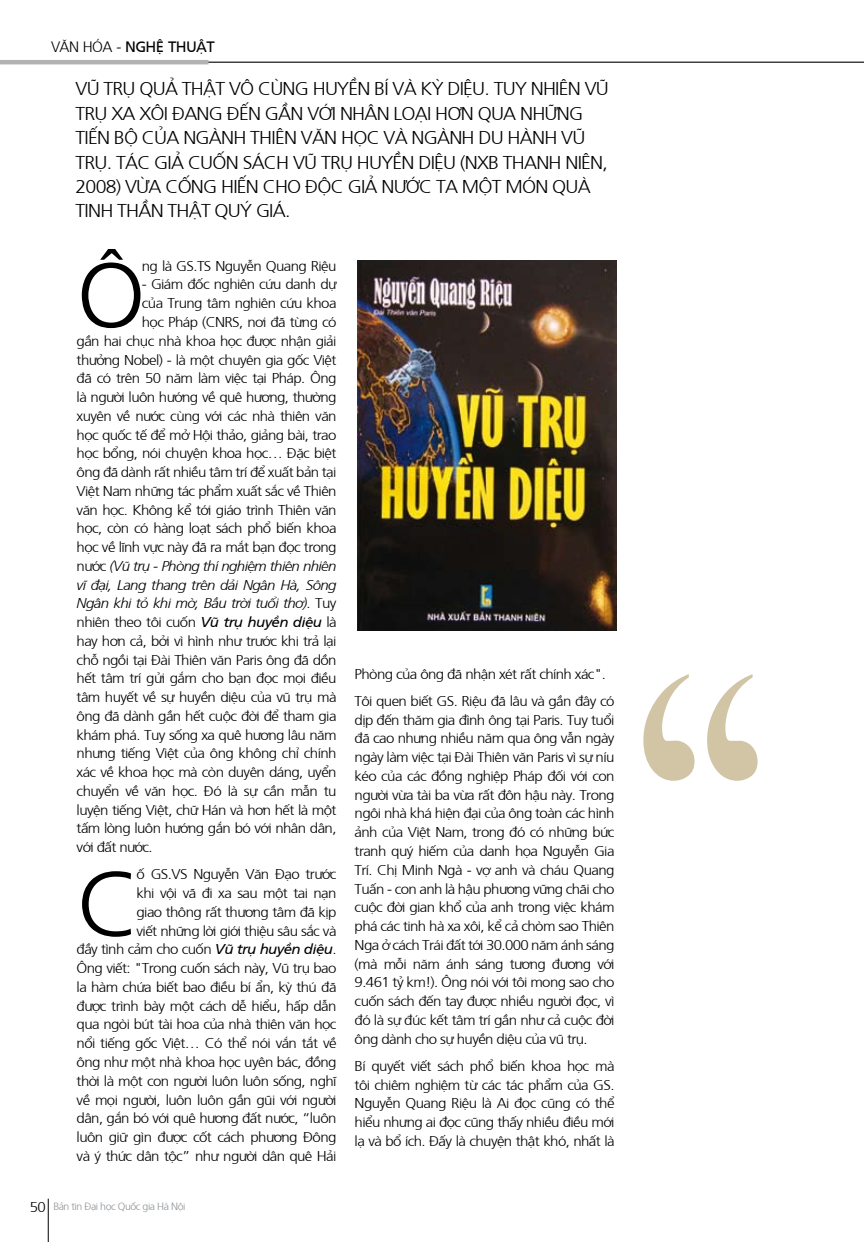
<style>
.page{position:relative;width:864px;height:1242px;background:#fff}
.page>*{position:absolute;margin:0;border:0;box-sizing:border-box;transform-origin:0 0}
.t1{font:300 90.75px "Frutiger";color:#000;scale:1.05 1}
.t2{font:300 18.6px/24.5px "Frutiger";letter-spacing:-.04em;color:#000;scale:1.05 1}
.t3{font:15px "Frutiger";letter-spacing:-.04em;color:#000}
.t4{font:300 14.25px/18.8px "Frutiger";letter-spacing:-.04em;color:#000;text-align:justify;scale:1.05 1}
.t5{font:italic 300 14.25px "Frutiger";letter-spacing:-.04em;color:#000;scale:1.05 1}
.t6{font:300 10.5px "Frutiger";letter-spacing:-.04em;color:#8e9498}
.s1{font-weight:300}
.s2{font-style:normal}
.s3{font-weight:400;font-style:italic}
.s4{font-size:14.25px;color:#000}
</style>
<div class="page">
<img style="left:357px;top:261px;width:259px;height:370px">
<svg style="left:643px;top:674px;width:114px;height:107px"></svg>
<hr style="left:48px;top:1198px;width:1px;height:44px;background:#000">
<hr style="left:0;top:62px;width:863px;height:1px;background:#000">
<hr style="left:0;top:60px;width:208px;height:4px;background:#b1b3b4">
<p class="t3" style="left:51px;top:37px;width:165px"><span class="s1">VĂN HÓA -</span> NGHỆ THUẬT</p>
<h2 class="t2" style="left:75px;top:75px;width:509px">Vũ trụ quả thật vô c ùng huyền bí và kỳ diệu. Tuy nhiên vũ trụ xa xôi đang</h2>
<h2 class="t2" style="left:75px;top:100px;width:487px;text-indent:151px">đến gần với nhân loại hơn qua nh ững tiến bộ của ngành Thiên văn học và ngành Du hành vũ trụ. Tác g iả c uốn sách Vũ trụ h uyền diệu (NXB Thanh</h2>
<h2 class="t2" style="left:76px;top:149px;width:508px;text-indent:489px">niên,<br>2008) vừa cống hiến cho độc giả nước ta một món quà tinh thần thật quý giá.</h2>
<h1 class="t1" style="left:77px;top:232px;width:67px">Ô</h1>
<p class="t4" style="left:142px;top:255px;width:187px">ng là GS.TS Nguyễn Quang Riệu</p>
<p class="t4" style="left:142px;top:274px;width:187px">- Giám đốc nghiên cứu danh dự</p>
<p class="t4" style="left:142px;top:293px;width:187px">của Trung tâm nghiên cứu khoa</p>
<p class="t4" style="left:142px;top:312px;width:187px">học Pháp (CNRS, nơi đã từng có</p>
<p class="t4" style="left:77px;top:330px;width:249px">gần hai chục nhà khoa học được nhận giải</p>
<p class="t4" style="left:77px;top:349px;width:249px">thưởng Nobel) - là một chuyên gia gốc Việt</p>
<p class="t4" style="left:77px;top:368px;width:249px">đã có trên 50 năm làm việc tại Pháp. Ông</p>
<p class="t4" style="left:77px;top:387px;width:249px">là người luôn hướng về quê hương, thường</p>
<p class="t4" style="left:77px;top:405px;width:249px">xuyên về nước cùng với các nhà thiên văn</p>
<p class="t4" style="left:77px;top:424px;width:249px">học quốc tế để mở Hội thảo, giảng bài, trao</p>
<p class="t4" style="left:77px;top:443px;width:249px">học bổng, nói chuyện khoa học… Đặc biệt</p>
<p class="t4" style="left:77px;top:462px;width:249px">ông đã dành rất nhiều tâm trí để xuất bản tại</p>
<p class="t4" style="left:77px;top:480px;width:249px">Việt Nam những tác phẩm xuất sắc về Thiên</p>
<p class="t4" style="left:77px;top:499px;width:249px">văn học. Không kể tới giáo trình Thiên văn</p>
<p class="t4" style="left:77px;top:518px;width:249px">học, còn có hàng loạt sách phổ biến khoa</p>
<p class="t4" style="left:77px;top:537px;width:249px">học về lĩnh vực này đã ra mắt bạn đọc trong</p>
<p class="t5" style="left:77px;top:556px;width:249px"><span class="s2">nước</span> (Vũ trụ - Phòng thí nghiệm thiên nhiên</p>
<p class="t5" style="left:77px;top:575px;width:249px">vĩ đại, Lang thang trên dải Ngân Hà, Sông</p>
<p class="t5" style="left:77px;top:593px;width:249px">Ngân khi tỏ khi mờ, Bầu trời tuổi thơ)<span class="s2">. Tuy</span></p>
<p class="t4" style="left:77px;top:612px;width:249px">nhiên theo tôi cuốn <span class="s3">Vũ trụ huyền diệu</span> là</p>
<p class="t4" style="left:77px;top:630px;width:249px">hay hơn cả, bởi vì hình như trước khi trả lại</p>
<p class="t4" style="left:77px;top:649px;width:249px">chỗ ngồi tại Đài Thiên văn Paris ông đã dồn</p>
<p class="t4" style="left:77px;top:668px;width:249px">hết tâm trí gửi gắm cho bạn đọc mọi điều</p>
<p class="t4" style="left:77px;top:687px;width:249px">tâm huyết về sự huyền diệu của vũ trụ mà</p>
<p class="t4" style="left:77px;top:705px;width:249px">ông đã dành gần hết cuộc đời để tham gia</p>
<p class="t4" style="left:77px;top:724px;width:249px">khám phá. Tuy sống xa quê hương lâu năm</p>
<p class="t4" style="left:77px;top:743px;width:249px">nhưng tiếng Việt của ông không chỉ chính</p>
<p class="t4" style="left:77px;top:762px;width:249px">xác về khoa học mà còn duyên dáng, uyển</p>
<p class="t4" style="left:77px;top:780px;width:249px">chuyển về văn học. Đó là sự cần mẫn tu</p>
<p class="t4" style="left:77px;top:799px;width:249px">luyện tiếng Việt, chữ Hán và hơn hết là một</p>
<p class="t4" style="left:77px;top:818px;width:249px">tấm lòng luôn hướng gắn bó với nhân dân,</p>
<p class="t4" style="left:77px;top:837px;width:74px">với đất nước.</p>
<h1 class="t1" style="left:77px;top:841px;width:62px">C</h1>
<p class="t4" style="left:77px;top:864px;width:249px;text-align:right">ố GS.VS Nguyễn Văn Đạo trước<br>khi vội vã đi xa sau một tai nạn<br>giao thông rất thương tâm đã kịp<br>viết những lời giới thiệu sâu sắc và<br>đầy tình cảm cho cuốn <span class="s3">Vũ trụ huyền diệu</span>.<br>Ông viết: "Trong cuốn sách này, Vũ trụ bao la hàm chứa biết bao điều bí ẩn, kỳ thú đã được trình bày một cách dễ hiểu, hấp dẫn qua ngòi bút tài hoa của nhà thiên văn học nổi tiếng gốc Việt… Có thể nói vắn tắt về ông như một nhà khoa học uyên bác, đồng thời là một con người luôn luôn sống, nghĩ về mọi người, luôn luôn gần gũi với người dân, gắn bó với quê hương đất nước, “luôn luôn giữ gìn được cốt cách phương Đông và ý thức dân tộc” như người dân quê Hải</p>
<p class="t6" style="left:30px;top:1199px;width:157px"><span class="s4">50</span> Bản tin Đại học Quốc gia Hà Nội</p>
<p class="t4" style="left:354px;top:659px;width:249px;line-height:27.3px">Phòng của ông đã nhận xét rất chính xác".<br>Tôi quen biết GS. Riệu đã lâu và gần đây có</p>
<p class="t4" style="left:354px;top:709px;width:249px">dịp đến thăm gia đình ông tại Paris. Tuy tuổi đã cao nhưng nhiều năm qua ông vẫn ngày ngày làm việc tại Đài Thiên văn Paris vì sự níu kéo của các đồng nghiệp Pháp đối với con người vừa tài ba vừa rất đôn hậu này. Trong ngôi nhà khá hiện đại của ông toàn các hình ảnh của Việt Nam, trong đó có những bức tranh quý hiếm của danh họa Nguyễn Gia Trí. Chị Minh Ngà - vợ anh và cháu Quang Tuấn - con anh là hậu phương vững chãi cho cuộc đời gian khổ của anh trong việc khám phá các tinh hà xa xôi, kể cả chòm sao Thiên Nga ở cách Trái đất tới 30.000 năm ánh sáng (mà mỗi năm ánh sáng tương đương với 9.461 tỷ km!). Ông nói với tôi mong sao cho cuốn sách đến tay được nhiều người đọc, vì đó là sự đúc kết tâm trí gần như cả cuộc đời ông dành cho sự huyền diệu của vũ trụ.</p>
<p class="t4" style="left:354px;top:1055px;width:249px">Bí quyết viết sách phổ biến khoa học mà tôi chiêm nghiệm từ các tác phẩm của GS.<br>Nguyễn Quang Riệu là Ai đọc cũng có thể hiểu nhưng ai đọc cũng thấy nhiều điều mới lạ và bổ ích. Đấy là chuyện thật khó, nhất là</p>
</div>
